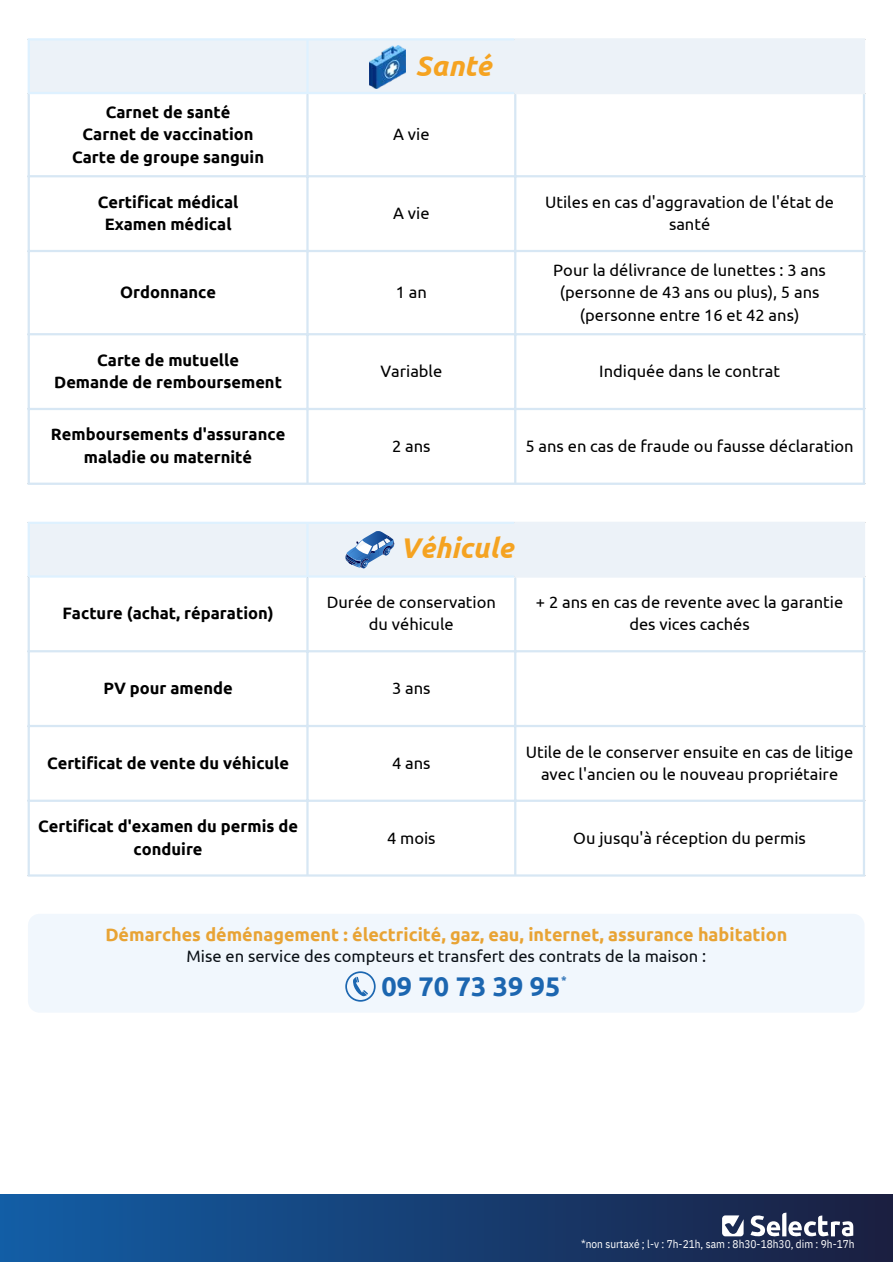
<style>
.page{position:relative;width:893px;height:1264px;background:#fff}
.page>*{position:absolute;margin:0;border:0;box-sizing:border-box;transform-origin:0 0}
.t1{font:italic 700 28.5px "Ubuntu";color:#f5a321}
.t2{font:700 27px "Ubuntu";color:#1460aa}
.t3{font:700 18px "Ubuntu";color:#f5a321}
.t4{font:16.5px/22.5px "Ubuntu";color:#000;text-align:center}
.t5{font:700 16.5px/22.5px "Ubuntu";color:#000;text-align:center}
.t6{font:11.25px "IBM Plex Sans Cond";color:#fff}
.t7{font:700 11.25px "Ubuntu";color:#1460aa}
</style>
<div class="page">
<div style="left:30px;top:40px;width:832px;height:52px;background:#ecf2f8"></div>
<hr style="left:28px;top:40px;width:2px;height:52px;background:#def1ff">
<hr style="left:306px;top:40px;width:2px;height:52px;background:#def1ff">
<hr style="left:28px;top:38px;width:486px;height:2px;background:#def1ff">
<hr style="left:28px;top:92px;width:486px;height:2px;background:#def1ff">
<hr style="left:28px;top:94px;width:2px;height:388px;background:#d7e7f4">
<hr style="left:306px;top:94px;width:2px;height:388px;background:#d7e7f4">
<hr style="left:514px;top:94px;width:2px;height:388px;background:#d7e7f4">
<hr style="left:862px;top:94px;width:3px;height:388px;background:#d7e7f4">
<hr style="left:28px;top:175px;width:837px;height:2px;background:#d7e7f4">
<hr style="left:28px;top:250px;width:837px;height:2px;background:#d7e7f4">
<hr style="left:28px;top:333px;width:837px;height:2px;background:#d7e7f4">
<hr style="left:28px;top:408px;width:837px;height:2px;background:#d7e7f4">
<hr style="left:28px;top:482px;width:837px;height:3px;background:#d7e7f4">
<hr style="left:514px;top:40px;width:2px;height:52px;background:#ecf2f8">
<hr style="left:862px;top:40px;width:3px;height:52px;background:#ecf2f8">
<hr style="left:514px;top:38px;width:351px;height:2px;background:#ecf2f8">
<hr style="left:514px;top:92px;width:351px;height:2px;background:#ecf2f8">
<div style="left:30px;top:524px;width:832px;height:51px;background:#ecf2f8"></div>
<hr style="left:28px;top:524px;width:2px;height:51px;background:#def1ff">
<hr style="left:306px;top:524px;width:2px;height:51px;background:#def1ff">
<hr style="left:28px;top:521px;width:486px;height:3px;background:#def1ff">
<hr style="left:28px;top:575px;width:486px;height:2px;background:#def1ff">
<hr style="left:28px;top:577px;width:2px;height:297px;background:#d7e7f4">
<hr style="left:306px;top:577px;width:2px;height:297px;background:#d7e7f4">
<hr style="left:514px;top:577px;width:2px;height:297px;background:#d7e7f4">
<hr style="left:862px;top:577px;width:3px;height:297px;background:#d7e7f4">
<hr style="left:28px;top:650px;width:837px;height:2px;background:#d7e7f4">
<hr style="left:28px;top:725px;width:837px;height:2px;background:#d7e7f4">
<hr style="left:28px;top:799px;width:837px;height:2px;background:#d7e7f4">
<hr style="left:28px;top:874px;width:837px;height:2px;background:#d7e7f4">
<hr style="left:514px;top:524px;width:2px;height:51px;background:#ecf2f8">
<hr style="left:862px;top:524px;width:3px;height:51px;background:#ecf2f8">
<hr style="left:514px;top:521px;width:351px;height:3px;background:#ecf2f8">
<hr style="left:514px;top:575px;width:351px;height:2px;background:#ecf2f8">
<div style="left:0;top:1194px;width:892px;height:67px;background:linear-gradient(to right,#125ea6,#1b1f40)"></div>
<svg style="left:722px;top:1215px;width:21px;height:21px"></svg>
<svg style="left:750px;top:1212px;width:103px;height:27px"></svg>
<div style="left:28px;top:913px;width:836px;height:99px;background:#f1f7fd;border-radius:12px"></div>
<svg style="left:345px;top:531px;width:49px;height:37px;background:#94b0d3"></svg>
<img style="left:370px;top:46px;width:36px;height:43px">
<p class="t5" style="left:72px;top:100px;width:193px">Carnet de santé<br>Carnet de vaccination<br>Carte de groupe sanguin</p>
<p class="t5" style="left:98px;top:190px;width:142px">Certificat médical<br>Examen médical</p>
<h1 class="t1" style="left:415px;top:49px;width:77px">Santé</h1>
<p class="t4" style="left:393px;top:123px;width:38px">A vie</p>
<p class="t4" style="left:393px;top:202px;width:38px">A vie</p>
<p class="t4" style="left:545px;top:190px;width:290px">Utiles en cas d'aggravation de l'état de santé</p>
<p class="t5" style="left:120px;top:281px;width:97px">Ordonnance</p>
<p class="t4" style="left:396px;top:281px;width:33px">1 an</p>
<p class="t4" style="left:553px;top:258px;width:274px">Pour la délivrance de lunettes : 3 ans (personne de 43 ans ou plus), 5 ans (personne entre 16 et 42 ans)</p>
<p class="t5" style="left:54px;top:348px;width:229px">Carte de mutuelle<br>Demande de remboursement</p>
<p class="t4" style="left:380px;top:359px;width:63px">Variable</p>
<p class="t4" style="left:599px;top:359px;width:182px">Indiquée dans le contrat</p>
<p class="t5" style="left:51px;top:423px;width:236px">Remboursements d'assurance maladie ou maternité</p>
<p class="t4" style="left:392px;top:434px;width:40px">2 ans</p>
<p class="t4" style="left:525px;top:434px;width:330px">5 ans en cas de fraude ou fausse déclaration</p>
<h1 class="t1" style="left:400px;top:531px;width:115px">Véhicule</h1>
<p class="t5" style="left:62px;top:602px;width:213px">Facture (achat, réparation)</p>
<p class="t4" style="left:327px;top:590px;width:171px">Durée de conservation du véhicule</p>
<p class="t4" style="left:536px;top:590px;width:309px">+ 2 ans en cas de revente avec la garantie des vices cachés</p>
<p class="t5" style="left:103px;top:676px;width:131px">PV pour amende</p>
<p class="t4" style="left:392px;top:676px;width:40px">3 ans</p>
<p class="t5" style="left:47px;top:751px;width:243px">Certificat de vente du véhicule</p>
<p class="t4" style="left:392px;top:751px;width:40px">4 ans</p>
<p class="t4" style="left:526px;top:740px;width:329px">Utile de le conserver ensuite en cas de litige avec l'ancien ou le nouveau propriétaire</p>
<p class="t5" style="left:38px;top:814px;width:261px">Certificat d'examen du permis de conduire</p>
<p class="t4" style="left:387px;top:826px;width:50px">4 mois</p>
<p class="t4" style="left:573px;top:826px;width:234px">Ou jusqu'à réception du permis</p>
<p class="t3" style="left:105px;top:923px;width:683px">Démarches déménagement : électricité, gaz, eau, internet, assurance habitation</p>
<p class="t4" style="left:187px;top:945px;width:521px">Mise en service des compteurs et transfert des contrats de la maison :</p>
<h2 class="t2" style="left:381px;top:970px;width:181px">09 70 73 39 95</h2>
<p class="t7" style="left:561px;top:973px;width:7px">*</p>
<p class="t6" style="left:581px;top:1236px;width:275px">*non surtaxé ; l-v : 7h-21h, sam : 8h30-18h30, dim : 9h-17h</p>
</div>
